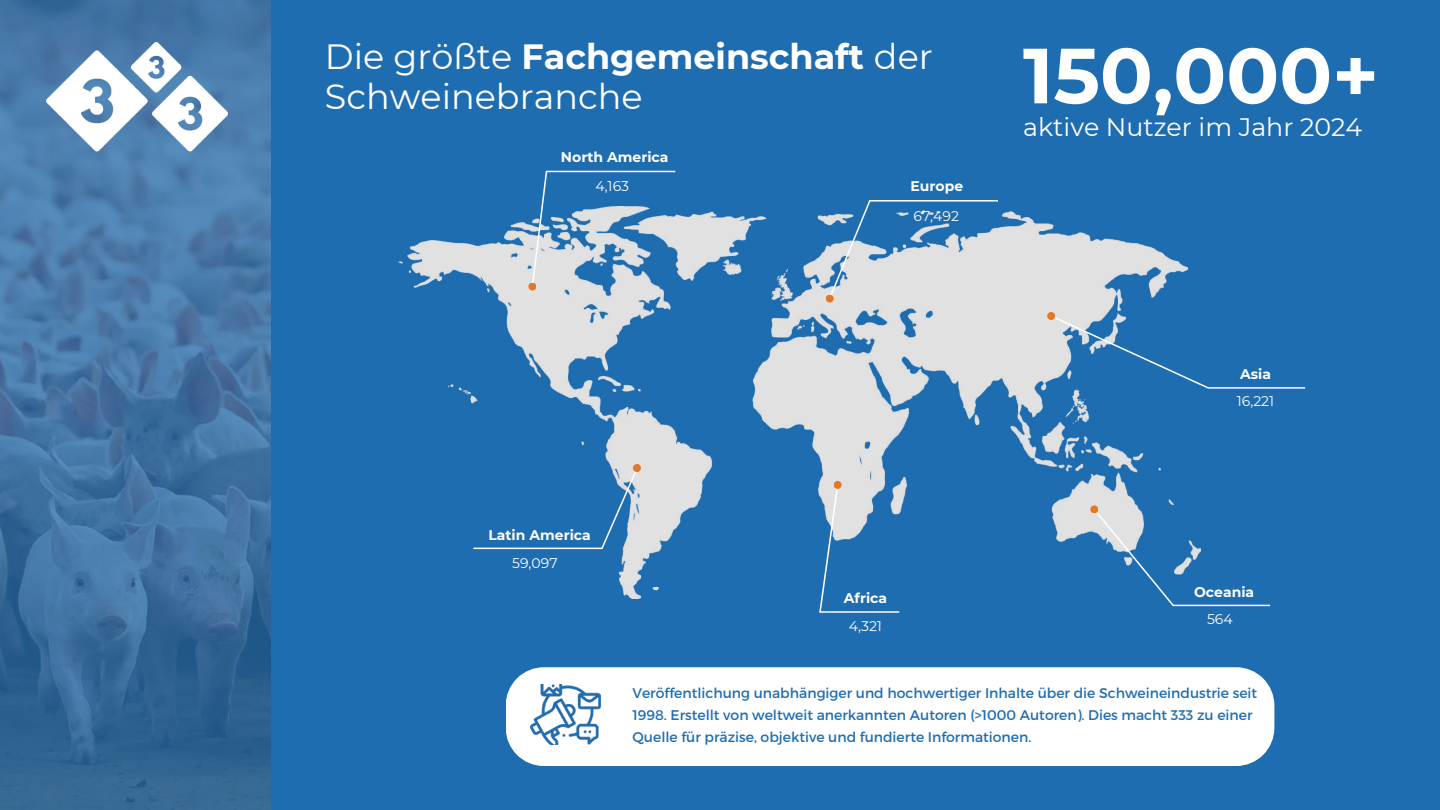
<style>
.page{position:relative;width:1440px;height:810px;background:#1f6db1}
.page>*{position:absolute;margin:0;border:0;box-sizing:border-box;transform-origin:0 0}
.t1{font:700 78px "Montserrat";color:#fff}
.t2{font:35px/39.8px "Montserrat";color:#fff}
.t3{font:25.3px "Montserrat";color:#fff}
.t4{font:14px/21.8px "Montserrat";color:#1f6db1}
.t5{font:700 14px "Montserrat";color:#fff}
.t6{font:14px "Montserrat";color:#fff}
.s1{font-weight:700}
</style>
<div class="page">
<div style="left:506px;top:667px;width:768px;height:99px;background:#fff"></div>
<img style="left:530px;top:684px;width:70px;height:60px">
<img style="left:398px;top:206px;width:803px;height:392px">
<svg style="left:531px;top:170px;width:17px;height:114px"></svg>
<hr style="left:546px;top:171px;width:129px;height:1px;background:#fff">
<svg style="left:829px;top:201px;width:43px;height:96px"></svg>
<hr style="left:869px;top:200px;width:129px;height:2px;background:#fff">
<svg style="left:1053px;top:316px;width:155px;height:74px"></svg>
<hr style="left:1208px;top:387px;width:97px;height:2px;background:#fff">
<svg style="left:818px;top:483px;width:21px;height:130px"></svg>
<hr style="left:820px;top:611px;width:79px;height:2px;background:#fff">
<svg style="left:600px;top:468px;width:38px;height:83px"></svg>
<hr style="left:473px;top:548px;width:129px;height:1px;background:#fff">
<svg style="left:1092px;top:507px;width:83px;height:100px"></svg>
<hr style="left:1173px;top:605px;width:97px;height:1px;background:#fff">
<div style="left:528px;top:283px;width:8px;height:8px;background:#e87722;border-radius:50%"></div>
<div style="left:633px;top:464px;width:8px;height:8px;background:#e87722;border-radius:50%"></div>
<div style="left:826px;top:295px;width:8px;height:8px;background:#e87722;border-radius:50%"></div>
<div style="left:834px;top:481px;width:8px;height:8px;background:#e87722;border-radius:50%"></div>
<div style="left:1047px;top:312px;width:8px;height:8px;background:#e87722;border-radius:50%"></div>
<div style="left:1090px;top:505px;width:8px;height:8px;background:#e87722;border-radius:50%"></div>
<svg style="left:0;top:0;width:270px;height:810px;background:#4172a1"></svg>
<img style="left:47px;top:42px;width:180px;height:110px">
<h2 class="t2" style="left:325px;top:37px;width:609px">Die größte <span class="s1">Fachgemeinschaft</span> der<br>Schweinebranche</h2>
<p class="t5" style="left:561px;top:148px;width:109px">North America</p>
<p class="t6" style="left:595px;top:178px;width:35px">4,163</p>
<p class="t5" style="left:488px;top:527px;width:104px">Latin America</p>
<p class="t6" style="left:512px;top:555px;width:47px">59,097</p>
<p class="t5" style="left:911px;top:178px;width:54px">Europe</p>
<p class="t6" style="left:914px;top:207px;width:47px">67,492</p>
<p class="t5" style="left:844px;top:589px;width:45px">Africa</p>
<p class="t6" style="left:849px;top:617px;width:35px;rotate:1deg">4,321</p>
<h1 class="t1" style="left:1023px;top:28px;width:357px">150,000+</h1>
<h3 class="t3" style="left:1023px;top:112px;width:341px">aktive Nutzer im Jahr 2024</h3>
<p class="t5" style="left:1240px;top:366px;width:32px">Asia</p>
<p class="t6" style="left:1237px;top:392px;width:39px">16,221</p>
<p class="t5" style="left:1194px;top:583px;width:62px">Oceania</p>
<p class="t6" style="left:1207px;top:610px;width:27px">564</p>
<p class="t4" style="left:632px;top:681px;width:626px">Veröffentlichung unabhängiger und hochwertiger Inhalte über die Schweineindustrie seit<br>1998. Erstellt von weltweit anerkannten Autoren (&gt;1000 Autoren). Dies macht 333 zu einer<br>Quelle für präzise, objektive und fundierte Informationen.</p>
</div>
